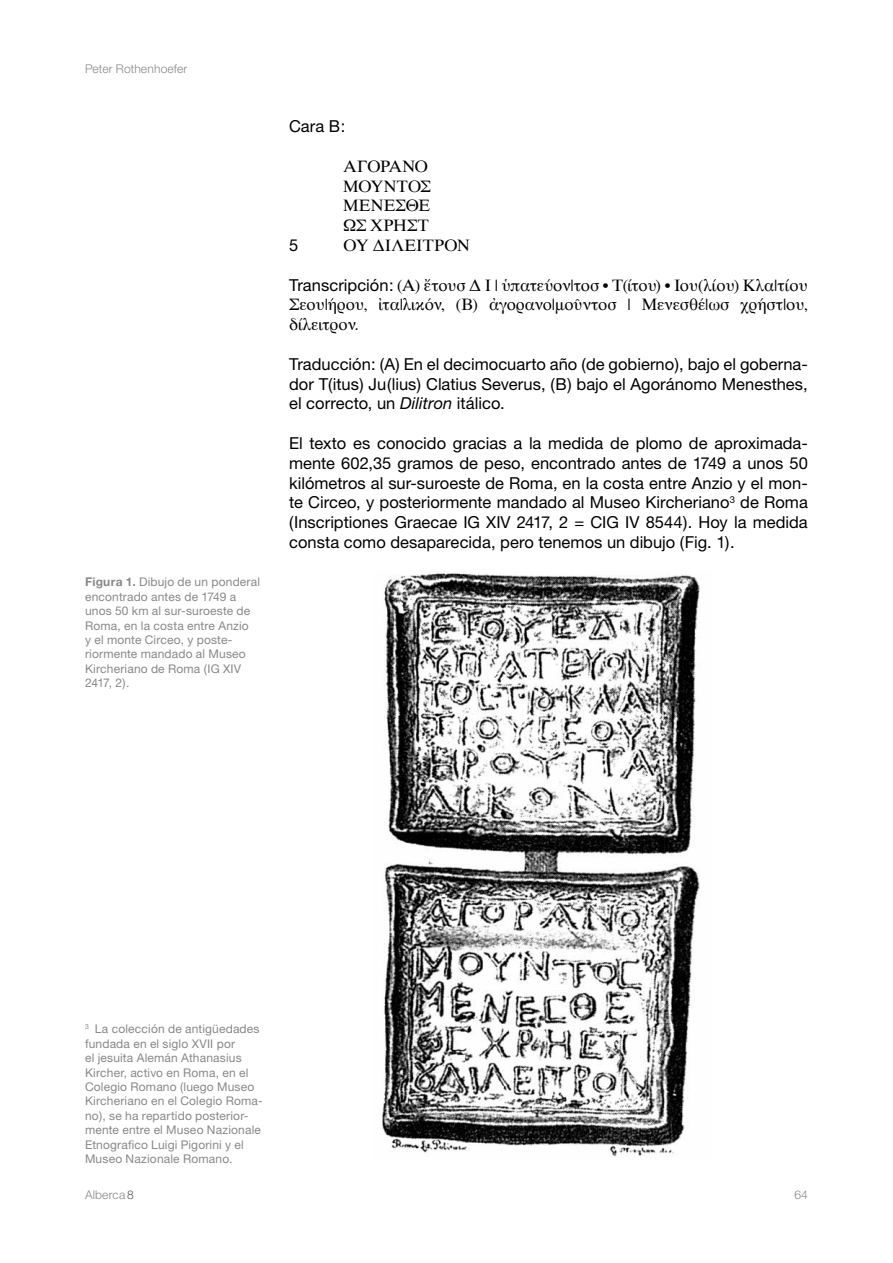
<style>
.page{position:relative;width:893px;height:1263px;background:#fff}
.page>*{position:absolute;margin:0;border:0;box-sizing:border-box;transform-origin:0 0}
.t1{font:16.5px/19.8px "Helvetica Neue";color:#000;text-align:justify}
.t2{font:16.5px/19.8px "Times";letter-spacing:-.005em;color:#000}
.t3{font:12px/14.4px "Helvetica Neue";letter-spacing:.015em;color:#87888a}
.t4{font:300 12px "Helvetica Neue";letter-spacing:.015em;color:#87888a}
.s1{font-weight:700}
.s2{font-family:"Helvetica Neue"}
.s3{font-style:italic}
.s4{color:#58585a}
</style>
<div class="page">
<img style="left:382px;top:573px;width:318px;height:584px">
<p class="t4" style="left:85px;top:62px;width:104px">Peter Rothenhoefer</p>
<p class="t3" style="left:85px;top:575px;width:177px"><span class="s1">Figura 1.</span> Dibujo de un ponderal encontrado antes de 1749 a unos 50 km al sur-suroeste de<br>Roma, en la costa entre Anzio<br>y el monte Circeo, y poste&shy;riormente mandado al Museo<br>Kircheriano de Roma (IG XIV<br>2417, 2).</p>
<p class="t1" style="left:289px;top:116px;width:58px">Cara B:</p>
<p class="t2" style="left:343px;top:155px;width:89px">ΑΓΟΡΑΝΟ<br>ΜΟΥΝΤΟΣ<br>ΜΕΝΕΣΘΕ<br>ΩΣ ΧΡΗΣΤ</p>
<p class="t1" style="left:289px;top:235px;width:11px">5</p>
<p class="t2" style="left:343px;top:234px;width:128px">ΟΥ ΔΙΛΕΙΤΡΟΝ</p>
<p class="t2" style="left:289px;top:274px;width:520px;text-align:justify"><span class="s2">Transcripción:</span> (Α) ἔτουσ Δ Ι | ὑπατεύον|τοσ • Τ(ίτου) • Ιου(λίου) Κλα|τίου Σεου|ήρου, ἰτα|λικόν, (Β) ἀγορανο|μοῦντοσ | Μενεσθέ|ωσ χρήστ|ου, δίλειτρον.</p>
<p class="t1" style="left:289px;top:354px;width:520px">Traducción: (A) En el decimocuarto año (de gobierno), bajo el goberna&shy;dor T(itus) Ju(lius) Clatius Severus, (B) bajo el Agoránomo Menesthes, el correcto, un <span class="s3">Dilitron</span> itálico.</p>
<p class="t1" style="left:289px;top:433px;width:520px">El texto es conocido gracias a la medida de plomo de aproximada&shy;mente 602,35 gramos de peso, encontrado antes de 1749 a unos 50 kilómetros al sur-suroeste de Roma, en la costa entre Anzio y el mon&shy;te Circeo, y posteriormente mandado al Museo Kircheriano<sup>3</sup> de Roma (Inscriptiones Graecae IG XIV 2417, 2 = CIG IV 8544). Hoy la medida consta como desaparecida, pero tenemos un dibujo (Fig. 1).</p>
<p class="t3" style="left:85px;top:1022px;width:179px"><sup>3</sup> La colección de antigüedades fundada en el siglo XVII por<br>el jesuita Alemán Athanasius<br>Kircher, activo en Roma, en el<br>Colegio Romano (luego Museo<br>Kircheriano en el Colegio Roma&shy;no), se ha repartido posterior&shy;mente entre el Museo Nazionale<br>Etnografico Luigi Pigorini y el<br>Museo Nazionale Romano.</p>
<p class="t4" style="left:85px;top:1187px;width:50px">Alberca <span class="s4">8</span></p>
<p class="t4" style="left:794px;top:1187px;width:15px">64</p>
</div>
